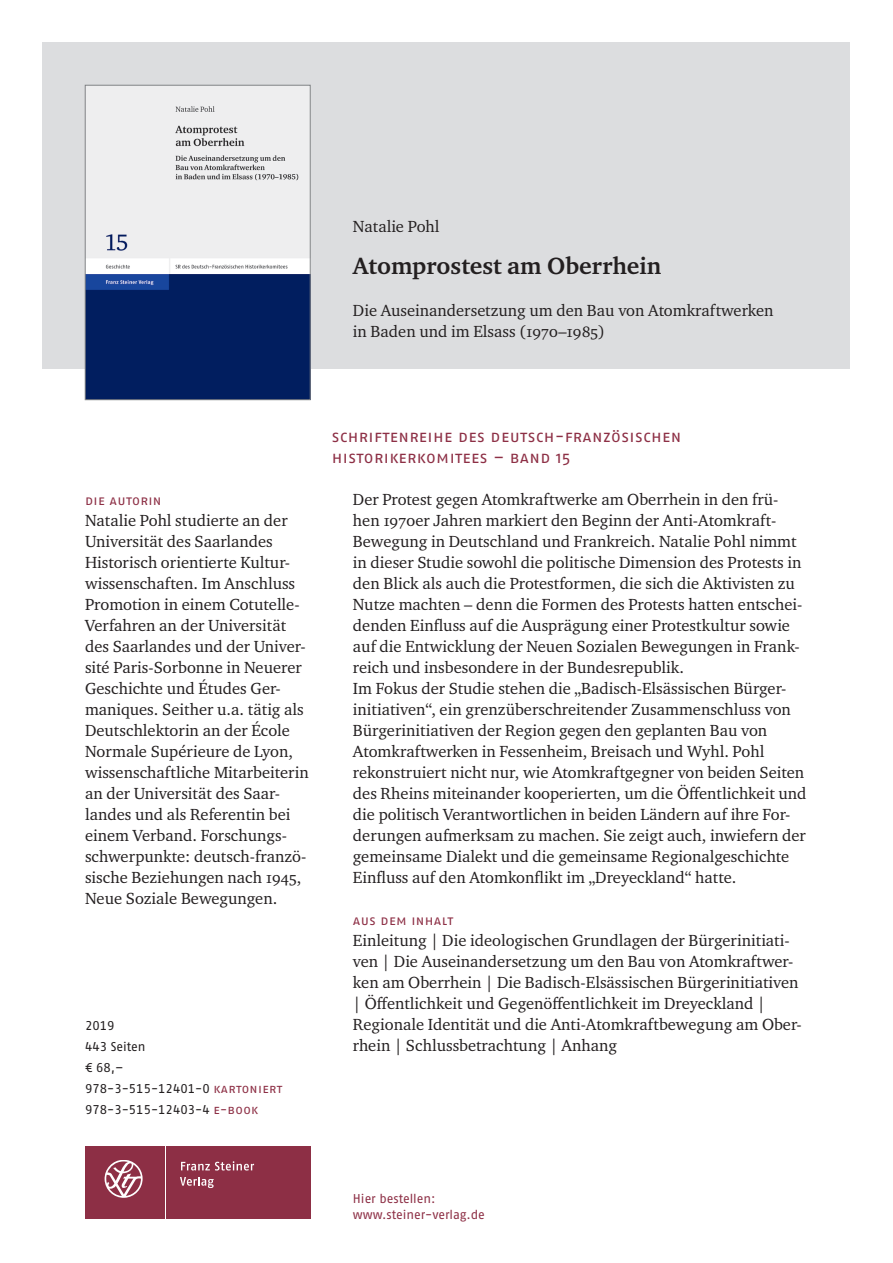
<style>
.page{position:relative;width:893px;height:1263px;background:#fff}
.page>*{position:absolute;margin:0;border:0;box-sizing:border-box;transform-origin:0 0}
.t1{font:700 24px "Charter ITC Pro";color:#231f20}
.t2{font:16.5px/21px "Charter ITC Pro";color:#231f20}
.t3{font:16.5px/21px "Fago Pro";letter-spacing:.025em;color:#8d2f45}
.t4{font:13.5px "Fago Pro";letter-spacing:.025em;color:#8d2f45}
.t5{font:12.75px/21px "Fago Pro";color:#231f20}
.t6{font:12.75px/16.5px "Fago Pro";color:#8d2f45}
.s1{color:#8d2f45}
</style>
<div class="page">
<div style="left:43px;top:43px;width:807px;height:326px;background:#dcdddf"></div>
<div style="left:85px;top:1146px;width:79px;height:72px;background:#8d2f45"></div>
<div style="left:166px;top:1146px;width:144px;height:72px;background:#8d2f45"></div>
<svg style="left:181px;top:1161px;width:73px;height:9px"></svg>
<svg style="left:180px;top:1177px;width:34px;height:11px"></svg>
<svg style="left:105px;top:1160px;width:38px;height:38px"></svg>
<img style="left:87px;top:87px;width:221px;height:311px">
<div style="left:85px;top:85px;width:225px;height:315px;border:1px solid #808285"></div>
<p class="t2" style="left:353px;top:216px;width:88px">Natalie Pohl</p>
<h1 class="t1" style="left:353px;top:251px;width:310px">Atomprostest am Oberrhein</h1>
<p class="t2" style="left:353px;top:300px;width:422px">Die Auseinandersetzung um den Bau von Atomkraftwerken in Baden und im Elsass (1970–1985)</p>
<p class="t4" style="left:85px;top:492px;width:78px">Die autorin</p>
<p class="t2" style="left:85px;top:510px;width:225px">Natalie Pohl studierte an der<br>Universität des Saarlandes<br>Historisch orientierte Kultur&shy;wissenschaften. Im Anschluss<br>Promotion in einem Cotutelle-<br>Verfahren an der Universität des Saarlandes und der Univer&shy;sité Paris-Sorbonne in Neuerer<br>Geschichte und Études Ger&shy;maniques. Seither u.a. tätig als<br>Deutschlektorin an der École<br>Normale Supérieure de Lyon, wissenschaftliche Mitarbeiterin an der Universität des Saar&shy;landes und als Referentin bei einem Verband. Forschungs&shy;schwerpunkte: deutsch-franzö&shy;sische Beziehungen nach 1945,<br>Neue Soziale Bewegungen.</p>
<p class="t5" style="left:85px;top:1015px;width:199px">2019<br>443 Seiten<br>€ 68,–<br>978-3-515-12401-0 <span class="s1">kartoniert<br></span>978-3-515-12403-4 <span class="s1">e-book</span></p>
<p class="t3" style="left:332px;top:426px;width:351px">Schriftenreihe d es Deutsch-Französischen<br>H istorikerkomitees – Band 15</p>
<p class="t2" style="left:353px;top:489px;width:455px">Der Protest gegen Atomkraftwerke am Oberrhein in den frü&shy;hen 1970er Jahren markiert den Beginn der Anti-Atomkraft-Bewegung in Deutschland und Frankreich. Natalie Pohl nimmt in dieser Studie sowohl die politische Dimension des Protests in den Blick als auch die Protestformen, die sich die Aktivisten zu Nutze machten – denn die Formen des Protests hatten entschei&shy;denden Einfluss auf die Ausprägung einer Protestkultur sowie auf die Entwicklung der Neuen Sozialen Bewegungen in Frank&shy;reich und insbesondere in der Bundesrepublik.<br>Im Fokus der Studie stehen die „Badisch-Elsässischen Bürger&shy;initiativen“, ein grenzüberschreitender Zusammenschluss von Bürgerinitiativen der Region gegen den geplanten Bau von Atomkraftwerken in Fessenheim, Breisach und Wyhl. Pohl rekonstruiert nicht nur, wie Atomkraftgegner von beiden Seiten des Rheins miteinander kooperierten, um die Öffentlichkeit und die politisch Verantwortlichen in beiden Ländern auf ihre For&shy;derungen aufmerksam zu machen. Sie zeigt auch, inwiefern der gemeinsame Dialekt und die gemeinsame Regionalgeschichte Einfluss auf den Atomkonflikt im „Dreyeckland“ hatte.</p>
<p class="t4" style="left:353px;top:912px;width:102px">Aus d em I nhalt</p>
<p class="t2" style="left:353px;top:930px;width:450px">Einleitung | Die ideologischen Grundlagen der Bürgerinitiati&shy;ven | Die Auseinandersetzung um den Bau von Atomkraftwer&shy;ken am Oberrhein | Die Badisch-Elsässischen Bürgerinitiativen | Öffentlichkeit und Gegenöffentlichkeit im Dreyeckland | Regionale Identität und die Anti-Atomkraftbewegung am Ober&shy;rhein | Schlussbetrachtung | Anhang</p>
<p class="t6" style="left:353px;top:1190px;width:134px">Hier bestellen: www.steiner-verlag.de</p>
</div>
